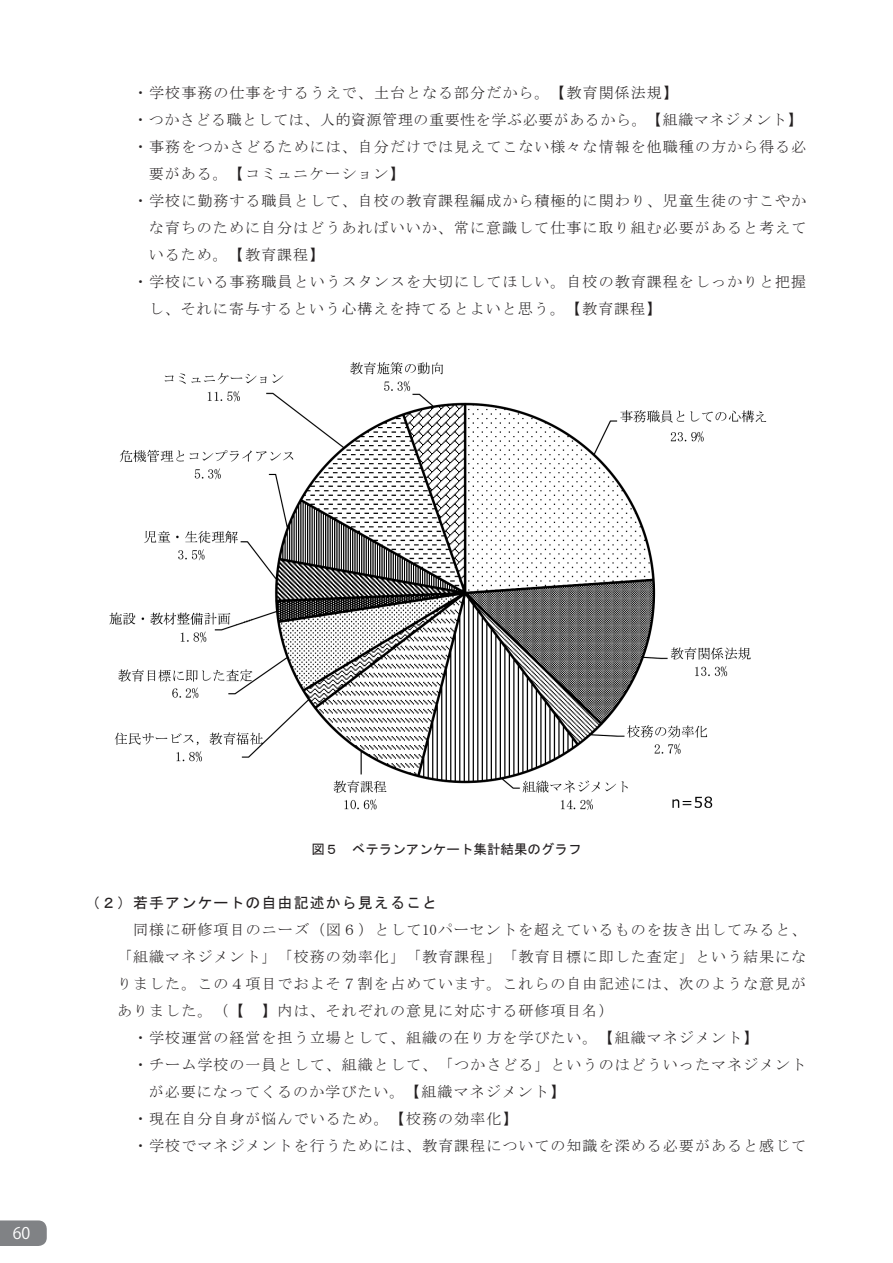
<style>
.page{position:relative;width:893px;height:1263px;background:#fff}
.page>*{position:absolute;margin:0;border:0;box-sizing:border-box;transform-origin:0 0}
.t1{font:15.9px "Koz Go Pr 6 N";color:#fff}
.本文{font:15px/27px "MS Mincho";letter-spacing:.07em;color:#231f20}
.本文-2{font:15px "MS Mincho";letter-spacing:.05em;color:#231f20}
.見出し_小{font:15px "MS Gothic";letter-spacing:.07em;color:#231f20}
.キャプション{font:13.5px "MS Gothic";color:#231f20}
</style>
<div class="page">
<svg style="left:0;top:1220px;width:47px;height:26px"></svg>
<img style="left:109px;top:362px;width:658px;height:448px">
<p class="本文" style="left:133px;top:79px;width:546px">・学校事務の仕事をするうえで、土台となる部分だから。【教育関係法規】</p>
<p class="本文-2" style="left:133px;top:112px;width:671px">・つかさどる職としては、人的資源管理の重要性を学ぶ必要があるから。【組織マネジメント】</p>
<p class="本文" style="left:149px;top:133px;width:659px;text-indent:-16px">・事務をつかさどるためには、自分だけでは見えてこない様々な情報を他職種の方から得る必要がある。【コミュニケーション】</p>
<p class="本文" style="left:149px;top:187px;width:659px;text-align:justify;text-indent:-16px">・学校に勤務する職員として、自校の教育課程編成から積極的に関わり、児童生徒のすこやかな育ちのために自分はどうあればいいか、常に意識して仕事に取り組む必要があると考えているため。【教育課程】</p>
<p class="本文" style="left:149px;top:268px;width:659px;text-indent:-16px">・学校にいる事務職員というスタンスを大切にしてほしい。自校の教育課程をしっかりと把握し、それに寄与するという心構えを持てるとよいと思う。【教育課程】</p>
<p class="t1" style="left:13px;top:1224px;width:19px">60</p>
<p class="キャプション" style="left:311px;top:843px;width:272px">図５　ベテランアンケート集計結果のグラフ</p>
<p class="見出し_小" style="left:85px;top:895px;width:354px">（２）若手アンケートの自由記述から見えること</p>
<p class="本文" style="left:117px;top:916px;width:691px;text-align:justify;text-indent:16px">同様に研修項目のニーズ（図６）として10パーセントを超えているものを抜き出してみると、「組織マネジメント」「校務の効率化」「教育課程」「教育目標に即した査定」という結果になりました。この４項目でおよそ７割を占めています。これらの自由記述には、次のような意見がありました。（【　】内は、それぞれの意見に対応する研修項目名）</p>
<p class="本文" style="left:133px;top:1024px;width:626px">・学校運営の経営を担う立場として、組織の在り方を学びたい。【組織マネジメント】</p>
<p class="本文" style="left:149px;top:1051px;width:659px;text-indent:-16px">・チーム学校の一員として、組織として、「つかさどる」というのはどういったマネジメントが必要になってくるのか学びたい。【組織マネジメント】</p>
<p class="本文" style="left:133px;top:1105px;width:386px">・現在自分自身が悩んでいるため。【校務の効率化】</p>
<p class="本文" style="left:133px;top:1132px;width:675px">・学校でマネジメントを行うためには、教育課程についての知識を深める必要があると感じて</p>
</div>
